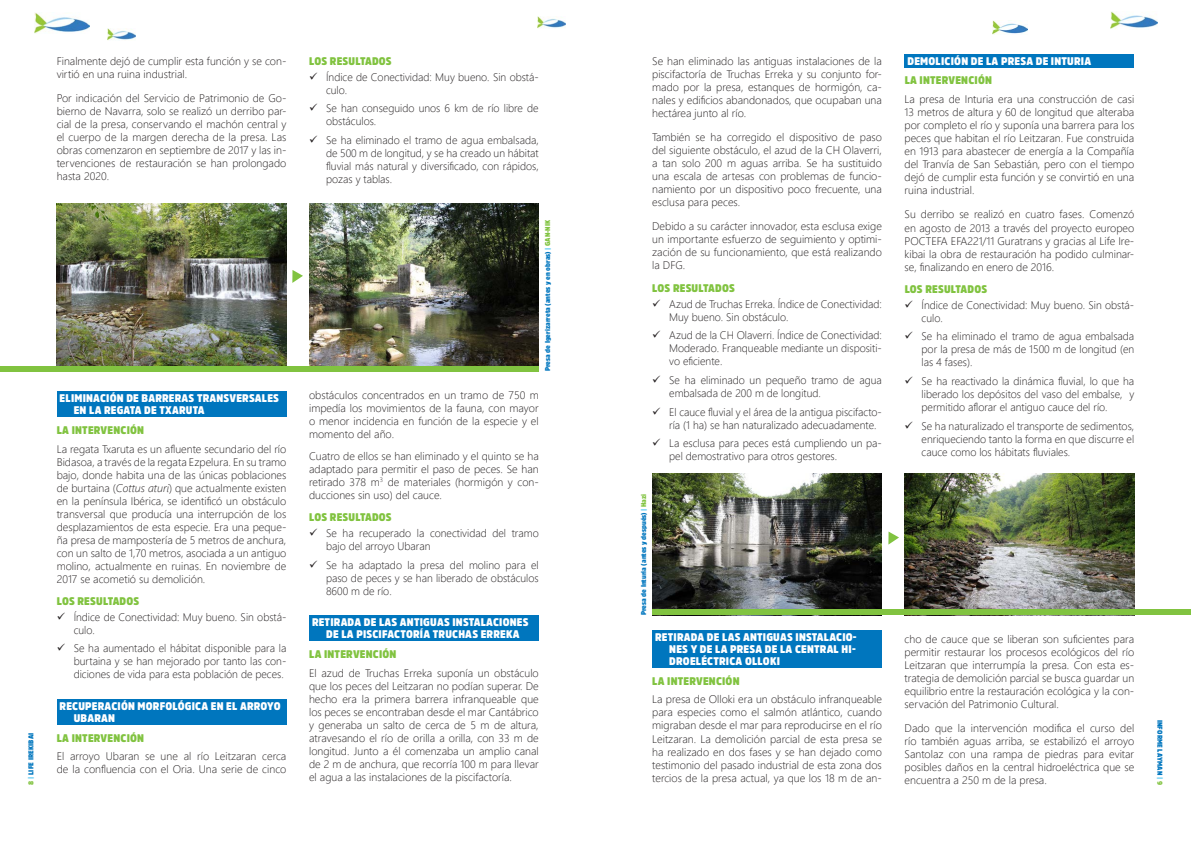
<style>
.page{position:relative;width:1191px;height:842px;background:#fff}
.page>*{position:absolute;margin:0;border:0;box-sizing:border-box;transform-origin:0 0}
.t1{font:300 11px/13px "Segoe UI";color:#231f20;text-align:justify}
.t2{font:900 11px/12px "Amsi Pro Narw";letter-spacing:.02em;color:#fff}
.t3{font:900 11px "Amsi Pro Narw";letter-spacing:.02em;color:#81c340}
.t4{font:900 7px "Amsi Pro Narw";color:#0076be}
.t5{font:900 7px "Amsi Pro Narw";letter-spacing:.02em;color:#0076be}
.s1{color:#81c340}
.s2{color:#63cdf3}
.s3{font-style:italic}
</style>
<div class="page">
<img style="left:34px;top:13px;width:56px;height:20px">
<img style="left:537px;top:16px;width:28px;height:12px">
<img style="left:1110px;top:11px;width:47px;height:18px">
<img style="left:992px;top:20px;width:35px;height:14px">
<img style="left:107px;top:28px;width:28px;height:12px">
<div style="left:57px;top:391px;width:229px;height:26px;background:#0076be"></div>
<div style="left:57px;top:699px;width:229px;height:26px;background:#0076be"></div>
<img style="left:57px;top:204px;width:229px;height:162px">
<img style="left:309px;top:204px;width:230px;height:162px">
<div style="left:309px;top:615px;width:230px;height:26px;background:#0076be"></div>
<div style="left:904px;top:54px;width:230px;height:14px;background:#0076be"></div>
<img style="left:652px;top:473px;width:230px;height:136px">
<img style="left:904px;top:473px;width:230px;height:136px">
<div style="left:652px;top:630px;width:230px;height:38px;background:#0076be"></div>
<div style="left:0;top:366px;width:539px;height:6px;background:#81c340"></div>
<div style="left:652px;top:609px;width:539px;height:6px;background:#81c340"></div>
<svg style="left:292px;top:270px;width:11px;height:13px"></svg>
<svg style="left:888px;top:531px;width:11px;height:14px"></svg>
<p class="t1" style="left:57px;top:53px;width:231px">Finalmente dejó de cumplir esta función y se con&shy;virtió en una ruina industrial.</p>
<p class="t1" style="left:57px;top:91px;width:231px">Por indicación del Servicio de Patrimonio de Go&shy;bierno de Navarra, solo se realizó un derribo par&shy;cial de la presa, conservando el machón central y el cuerpo de la margen derecha de la presa. Las obras comenzaron en septiembre de 2017 y las in&shy;tervenciones de restauración se han prolongado hasta 2020.</p>
<p class="t5" style="left:26px;top:785px;width:53px;rotate:-90deg"><span class="s1">8</span> <span class="s2">|</span> LIFE IREKIBAI</p>
<p class="t2" style="left:74px;top:392px;width:207px;text-indent:-14px">ELIMINACIÓN DE BARRERAS TRANSVERSALES<br>EN LA REGATA DE TXARUTA</p>
<p class="t3" style="left:57px;top:422px;width:89px">LA INTERVENCIÓN</p>
<p class="t1" style="left:57px;top:441px;width:231px">La regata Txaruta es un afluente secundario del río Bidasoa, a través de la regata Ezpelura. En su tramo bajo, donde habita una de las únicas poblaciones de burtaina (<span class="s3">Cottus aturi</span>) que actualmente existen en la península Ibérica, se identificó un obstáculo transversal que producía una interrupción de los desplazamientos de esta especie. Era una peque&shy;ña presa de mampostería de 5 metros de anchura, con un salto de 1,70 metros, asociada a un antiguo molino, actualmente en ruinas. En noviembre de 2017 se acometió su demolición.</p>
<p class="t3" style="left:57px;top:593px;width:84px">LOS RESULTADOS</p>
<p class="t1" style="left:74px;top:609px;width:214px">Índice de Conectividad: Muy bueno. Sin obstá&shy;culo.</p>
<p class="t1" style="left:74px;top:641px;width:214px">Se ha aumentado el hábitat disponible para la burtaina y se han mejorado por tanto las con&shy;diciones de vida para esta población de peces.</p>
<p class="t2" style="left:74px;top:700px;width:208px;text-indent:-14px">RECUPERACIÓN MORFOLÓGICA EN EL ARROYO<br>UBARAN</p>
<p class="t3" style="left:57px;top:730px;width:89px">LA INTERVENCIÓN</p>
<p class="t1" style="left:57px;top:749px;width:231px">El arroyo Ubaran se une al río Leitzaran cerca de la confluencia con el Oria. Una serie de cinco</p>
<p class="t3" style="left:309px;top:54px;width:84px">LOS RESULTADOS</p>
<p class="t1" style="left:326px;top:69px;width:214px">Índice de Conectividad: Muy bueno. Sin obstá&shy;culo.</p>
<p class="t1" style="left:326px;top:101px;width:214px">Se han conseguido unos 6 km de río libre de obstáculos.</p>
<p class="t1" style="left:326px;top:133px;width:214px">Se ha eliminado el tramo de agua embalsada, de 500 m de longitud, y se ha creado un hábitat fluvial más natural y diversificado, con rápidos, pozas y tablas.</p>
<p class="t4" style="left:543px;top:371px;width:153px;rotate:-90deg">Presa de Igerizarreta (antes y en obras) <span class="s2">|</span> <span class="s1">GAN-NIK</span></p>
<p class="t1" style="left:309px;top:388px;width:231px">obstáculos concentrados en un tramo de 750 m impedía los movimientos de la fauna, con mayor o menor incidencia en función de la especie y el momento del año.</p>
<p class="t1" style="left:309px;top:448px;width:231px">Cuatro de ellos se han eliminado y el quinto se ha adaptado para permitir el paso de peces. Se han retirado 378 m<sup>3</sup> de materiales (hormigón y con&shy;ducciones sin uso) del cauce.</p>
<p class="t3" style="left:309px;top:510px;width:84px">LOS RESULTADOS</p>
<p class="t1" style="left:326px;top:525px;width:214px">Se ha recuperado la conectividad del tramo bajo del arroyo Ubaran</p>
<p class="t1" style="left:326px;top:557px;width:214px">Se ha adaptado la presa del molino para el paso de peces y se han liberado de obstáculos 8600 m de río.</p>
<p class="t2" style="left:312px;top:616px;width:218px;text-align:center">RETIRADA DE LAS ANTIGUAS INSTALACIONES<br>DE LA PISCIFACTORÍA TRUCHAS ERREKA</p>
<p class="t3" style="left:309px;top:646px;width:89px">LA INTERVENCIÓN</p>
<p class="t1" style="left:309px;top:665px;width:231px">El azud de Truchas Erreka suponía un obstáculo que los peces del Leitzaran no podían superar. De hecho era la primera barrera infranqueable que los peces se encontraban desde el mar Cantábrico y generaba un salto de cerca de 5 m de altura, atravesando el río de orilla a orilla, con 33 m de longitud. Junto a él comenzaba un amplio canal de 2 m de anchura, que recorría 100 m para llevar el agua a las instalaciones de la piscifactoría.</p>
<p class="t1" style="left:652px;top:53px;width:231px">Se han eliminado las antiguas instalaciones de la piscifactoría de Truchas Erreka y su conjunto for&shy;mado por la presa, estanques de hormigón, ca&shy;nales y edificios abandonados, que ocupaban una hectárea junto al río.</p>
<p class="t1" style="left:652px;top:130px;width:231px">También se ha corregido el dispositivo de paso del siguiente obstáculo, el azud de la CH Olaverri, a tan solo 200 m aguas arriba. Se ha sustituido una escala de artesas con problemas de funcio&shy;namiento por un dispositivo poco frecuente, una esclusa para peces.</p>
<p class="t1" style="left:652px;top:219px;width:231px">Debido a su carácter innovador, esta esclusa exige un importante esfuerzo de seguimiento y optimi&shy;zación de su funcionamiento, que está realizando la DFG.</p>
<p class="t3" style="left:652px;top:280px;width:84px">LOS RESULTADOS</p>
<p class="t1" style="left:669px;top:296px;width:214px">Azud de Truchas Erreka. Índice de Conectividad:<br>Muy bueno. Sin obstáculo.</p>
<p class="t1" style="left:669px;top:328px;width:214px">Azud de la CH Olaverri. Índice de Conectividad:<br>Moderado. Franqueable mediante un dispositi&shy;vo eficiente.</p>
<p class="t1" style="left:669px;top:372px;width:214px">Se ha eliminado un pequeño tramo de agua embalsada de 200 m de longitud.</p>
<p class="t1" style="left:669px;top:404px;width:214px">El cauce fluvial y el área de la antigua piscifacto&shy;ría (1 ha) se han naturalizado adecuadamente.</p>
<p class="t1" style="left:669px;top:436px;width:214px">La esclusa para peces está cumpliendo un pa&shy;pel demostrativo para otros gestores.</p>
<p class="t4" style="left:639px;top:615px;width:123px;rotate:-90deg">Presa de Inturia (antes y después) <span class="s2">|</span> <span class="s1">Hazi</span></p>
<p class="t2" style="left:669px;top:631px;width:189px;text-align:justify;text-indent:-14px">RETIRADA DE LAS ANTIGUAS INSTALACIO-NES Y DE LA PRESA DE LA CENTRAL HI-DROELÉCTRICA OLLOKI</p>
<p class="t3" style="left:652px;top:673px;width:89px">LA INTERVENCIÓN</p>
<p class="t1" style="left:652px;top:692px;width:231px">La presa de Olloki era un obstáculo infranqueable para especies como el salmón atlántico, cuando migraban desde el mar para reproducirse en el río Leitzaran. La demolición parcial de esta presa se ha realizado en dos fases y se han dejado como testimonio del pasado industrial de esta zona dos tercios de la presa actual, ya que los 18 m de an-</p>
<p class="t2" style="left:907px;top:55px;width:185px">DEMOLICIÓN DE LA PRESA DE INTURIA</p>
<p class="t3" style="left:904px;top:73px;width:89px">LA INTERVENCIÓN</p>
<p class="t1" style="left:904px;top:92px;width:231px">La presa de Inturia era una construcción de casi 13 metros de altura y 60 de longitud que alteraba por completo el río y suponía una barrera para los peces que habitan el río Leitzaran. Fue construida en 1913 para abastecer de energía a la Compañía del Tranvía de San Sebastián, pero con el tiempo dejó de cumplir esta función y se convirtió en una ruina industrial.</p>
<p class="t1" style="left:904px;top:207px;width:231px">Su derribo se realizó en cuatro fases. Comenzó en agosto de 2013 a través del proyecto europeo POCTEFA EFA221/11 Guratrans y gracias al Life Ire&shy;kibai la obra de restauración ha podido culminar&shy;se, finalizando en enero de 2016.</p>
<p class="t3" style="left:904px;top:281px;width:84px">LOS RESULTADOS</p>
<p class="t1" style="left:921px;top:297px;width:214px">Índice de Conectividad: Muy bueno. Sin obstá&shy;culo.</p>
<p class="t1" style="left:921px;top:329px;width:214px">Se ha eliminado el tramo de agua embalsada por la presa de más de 1500 m de longitud (en las 4 fases).</p>
<p class="t1" style="left:921px;top:374px;width:214px">Se ha reactivado la dinámica fluvial, lo que ha liberado los depósitos del vaso del embalse, y permitido aflorar el antiguo cauce del río.</p>
<p class="t1" style="left:921px;top:418px;width:214px">Se ha naturalizado el transporte de sedimentos, enriqueciendo tanto la forma en que discurre el cauce como los hábitats fluviales.</p>
<p class="t1" style="left:904px;top:632px;width:231px">cho de cauce que se liberan son suficientes para permitir restaurar los procesos ecológicos del río Leitzaran que interrumpía la presa. Con esta es&shy;trategia de demolición parcial se busca guardar un equilibrio entre la restauración ecológica y la con&shy;servación del Patrimonio Cultural.</p>
<p class="t1" style="left:904px;top:721px;width:231px">Dado que la intervención modifica el curso del río también aguas arriba, se estabilizó el arroyo Santolaz con una rampa de piedras para evitar posibles daños en la central hidroeléctrica que se encuentra a 250 m de la presa.</p>
<p class="t5" style="left:1164px;top:720px;width:66px;rotate:90deg">INFORME LAYMAN <span class="s2">|</span> <span class="s1">9</span></p>
</div>
